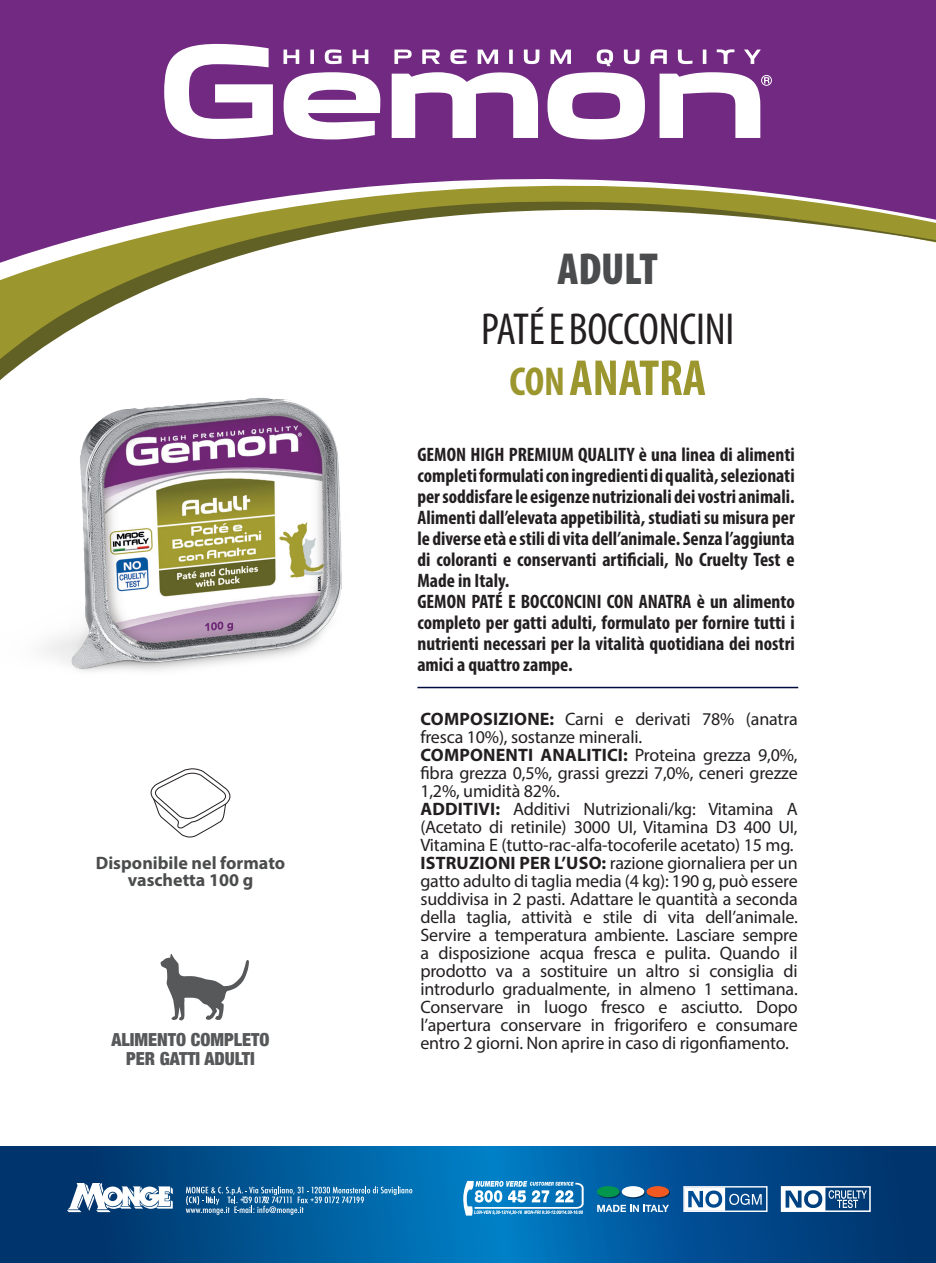
<style>
.page{position:relative;width:936px;height:1263px;background:#fff}
.page>*{position:absolute;margin:0;border:0;box-sizing:border-box;transform-origin:0 0}
.t1{font:700 condensed 51px "Myriad Pro";letter-spacing:-.005em;color:#9c962f}
.t2{font:condensed 45px "Myriad Pro";letter-spacing:-.005em;color:#231f20}
.t3{font:900 condensed 45px "Myriad Pro";letter-spacing:-.005em;color:#4b4c4d}
.t4{font:700 condensed 19.5px/21px "Myriad Pro";color:#231f20}
.t5{font:18px/18px "Myriad Pro";letter-spacing:-.01em;color:#231f20}
.t6{font:700 18px/17.2px "Myriad Pro";color:#4b4c4d;text-align:center}
.t7{font:900 condensed 18px "Helvetica Neue";color:#57585a}
.s1{font-size:40.5px}
.s2{font-weight:700}
</style>
<div class="page">
<svg style="left:0;top:1146px;width:935px;height:117px"></svg>
<svg style="left:67px;top:1183px;width:106px;height:29px"></svg>
<div style="left:780px;top:1186px;width:90px;height:26px;border:2px solid #fff"></div>
<svg style="left:781px;top:1187px;width:85px;height:24px"></svg>
<svg style="left:598px;top:1187px;width:22px;height:11px"></svg>
<svg style="left:622px;top:1187px;width:23px;height:11px"></svg>
<svg style="left:647px;top:1187px;width:23px;height:11px"></svg>
<div style="left:597px;top:1186px;width:22px;height:11px;background:#02974c;border-radius:50%"></div>
<div style="left:621px;top:1186px;width:23px;height:11px;background:#fff;border-radius:50%"></div>
<div style="left:646px;top:1186px;width:23px;height:11px;background:#f15921;border-radius:50%"></div>
<svg style="left:597px;top:1205px;width:72px;height:7px"></svg>
<div style="left:683px;top:1186px;width:84px;height:26px;border:1px solid #fff"></div>
<svg style="left:684px;top:1187px;width:77px;height:24px"></svg>
<svg style="left:462px;top:1181px;width:121px;height:34px"></svg>
<svg style="left:0;top:296px;width:134px;height:68px"></svg>
<svg style="left:0;top:278px;width:176px;height:18px;fill:#9c962f"></svg>
<svg style="left:0;top:216px;width:935px;height:62px"></svg>
<svg style="left:0;top:0;width:935px;height:216px;fill:#722982"></svg>
<svg style="left:164px;top:44px;width:596px;height:95px"></svg>
<svg style="left:283px;top:49px;width:477px;height:17px"></svg>
<svg style="left:764px;top:77px;width:5px;height:6px"></svg>
<div style="left:761px;top:75px;width:10px;height:11px;border:1px solid #fff;border-radius:50%"></div>
<svg style="left:186px;top:1186px;width:226px;height:29px"></svg>
<svg style="left:150px;top:768px;width:81px;height:70px"></svg>
<svg style="left:160px;top:954px;width:89px;height:67px"></svg>
<img style="left:0;top:364px;width:342px;height:308px">
<hr style="left:417px;top:687px;width:381px;height:1px;background:#000c40">
<h2 class="t3" style="left:557px;top:244px;width:102px">ADULT</h2>
<h2 class="t2" style="left:481px;top:302px;width:255px">PATÉ E BOCCONCINI</h2>
<h1 class="t1" style="left:509px;top:346px;width:198px"><span class="s1">CON</span>ANATRA</h1>
<p class="t4" style="left:417px;top:443px;width:379px">GEMON HIGH PREMIUM QUALITY è una linea di alimenti completi formulati con ingredienti di qualità, selezionati per soddisfare le esigenze nutrizionali dei vostri animali.<br>Alimenti dall’elevata appetibilità, studiati su misura per le diverse età e stili di vita dell’animale. Senza l’aggiunta di coloranti e conservanti artificiali, No Cruelty Test e Made in Italy.<br>GEMON PATÉ E BOCCONCINI CON ANATRA è un alimento completo per gatti adulti, formulato per fornire tutti i nutrienti necessari per la vitalità quotidiana dei nostri amici a quattro zampe.</p>
<p class="t5" style="left:420px;top:710px;width:379px"><span class="s2">COMPOSIZIONE:</span> Carni e derivati 78% (anatra fresca 10%), sostanze minerali.<br><span class="s2">COMPONENTI ANALITICI:</span> Proteina grezza 9,0%, fibra grezza 0,5%, grassi grezzi 7,0%, ceneri grezze 1,2%, umidità 82%.<br><span class="s2">ADDITIVI:</span> Additivi Nutrizionali/kg: Vitamina A (Acetato di retinile) 3000 UI, Vitamina D3 400 UI, Vitamina E (tutto-rac-alfa-tocoferile acetato) 15 mg.<br><span class="s2">ISTRUZIONI PER L’USO:</span> razione giornaliera per un gatto adulto di taglia media (4 kg): 190 g, può essere suddivisa in 2 pasti. Adattare le quantità a seconda della taglia, attività e stile di vita dell’animale.<br>Servire a temperatura ambiente. Lasciare sempre a disposizione acqua fresca e pulita. Quando il prodotto va a sostituire un altro si consiglia di introdurlo gradualmente, in almeno 1 settimana.<br>Conservare in luogo fresco e asciutto. Dopo l’apertura conservare in frigorifero e consumare</p>
<p class="t6" style="left:96px;top:853px;width:191px">Disponibile nel formato vaschetta 100 g</p>
<p class="t7" style="left:111px;top:1025px;width:159px">ALIMENTO COMPLETO</p>
<p class="t5" style="left:420px;top:1034px;width:370px">entro 2 giorni. Non aprire in caso di rigonfiamento.</p>
<p class="t7" style="left:126px;top:1044px;width:130px">PER GATTI ADULTI</p>
</div>
